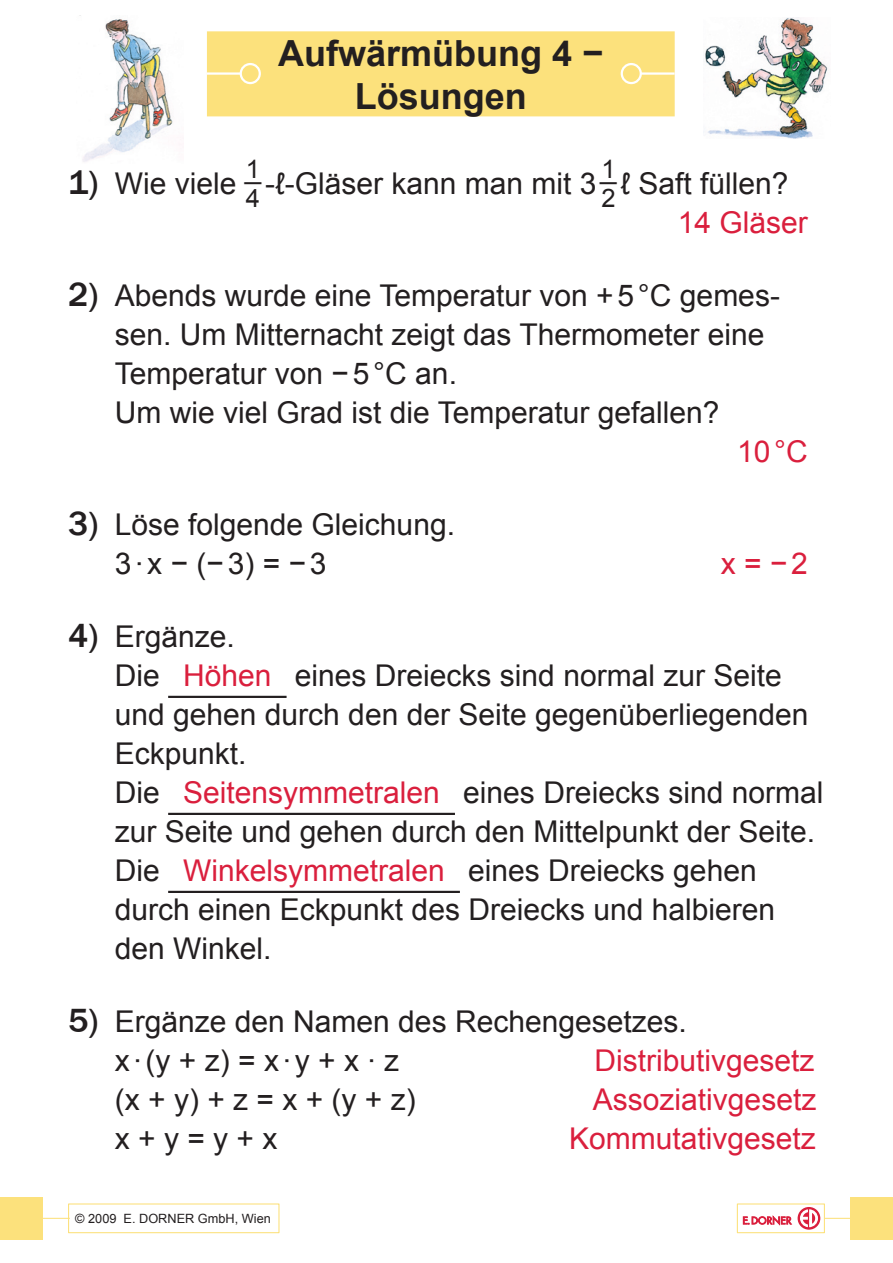
<style>
.page{position:relative;width:893px;height:1263px;background:#fff}
.page>*{position:absolute;margin:0;border:0;box-sizing:border-box;transform-origin:0 0}
.t1{font:700 36px/43.2px "Arial";color:#231f20;text-align:center}
.t2{font:30px/39px "Arial";color:#231f20}
.t3{font:30px "Arial";color:#da1f3d}
.t4{font:25.5px "Arial";color:#231f20;scale:1.16 1}
.t5{font:12.75px "Arial";color:#231f20}
.s1{font-family:"Franklin Gothic";font-weight:500;font-size:34.5px}
.s2{color:#da1f3d}
</style>
<div class="page">
<div style="left:207px;top:31px;width:468px;height:85px;background:#fce17c"></div>
<div style="left:850px;top:1197px;width:43px;height:42px;background:#fce17c"></div>
<div style="left:68px;top:1203px;width:211px;height:30px;border:1px solid #fce17c"></div>
<div style="left:0;top:1197px;width:43px;height:42px;background:#fce17c"></div>
<hr style="left:0;top:1218px;width:70px;height:1px;background:#fce17c">
<hr style="left:825px;top:1218px;width:68px;height:1px;background:#fce17c">
<div style="left:737px;top:1203px;width:88px;height:30px;border:1px solid #fce17c"></div>
<svg style="left:798px;top:1207px;width:22px;height:23px"></svg>
<svg style="left:743px;top:1215px;width:49px;height:10px"></svg>
<hr style="left:207px;top:72px;width:34px;height:3px;background:#fff">
<div style="left:240px;top:63px;width:21px;height:21px;border:2px solid #fff;border-radius:50%"></div>
<hr style="left:641px;top:72px;width:34px;height:3px;background:#fff">
<div style="left:621px;top:63px;width:21px;height:21px;border:2px solid #fff;border-radius:50%"></div>
<img style="left:705px;top:17px;width:123px;height:121px">
<img style="left:82px;top:19px;width:91px;height:143px">
<hr style="left:168px;top:696px;width:119px;height:2px;background:#231f20">
<hr style="left:168px;top:813px;width:287px;height:2px;background:#231f20">
<hr style="left:168px;top:891px;width:292px;height:2px;background:#231f20">
<p class="t1" style="left:278px;top:33px;width:327px">Aufwärmübung 4 −<br>Lösungen</p>
<p class="t4" style="left:245px;top:153px;width:16px">_1</p>
<p class="t4" style="left:600px;top:153px;width:16px">_1</p>
<p class="t2" style="left:68px;top:165px;width:722px"><span class="s1">1)</span> Wie viele <sub>4</sub> -ℓ-Gläser kann man mit 3 <sub>2</sub> ℓ Saft füllen?</p>
<p class="t3" style="left:678px;top:203px;width:132px">14 Gläser</p>
<p class="t2" style="left:115px;top:277px;width:667px;text-indent:-47px"><span class="s1">2)</span> Abends wurde eine Temperatur von +5°C gemes&shy;sen. Um Mitternacht zeigt das Thermometer eine Temperatur von −5°C an.<br>Um wie viel Grad ist die Temperatur gefallen?</p>
<p class="t3" style="left:737px;top:432px;width:72px">10°C</p>
<p class="t2" style="left:115px;top:506px;width:342px;text-indent:-47px"><span class="s1">3)</span> Löse folgende Gleichung.<br>3∙x − (−3) = −3</p>
<p class="t3" style="left:721px;top:544px;width:89px">x = −2</p>
<p class="t2" style="left:115px;top:618px;width:710px;text-indent:-47px"><span class="s1">4)</span> Ergänze.<br>Die <span class="s2">Höhen</span> eines Dreiecks sind normal zur Seite und gehen durch den der Seite gegenüberliegenden Eckpunkt.<br>Die <span class="s2">Seitensymmetralen</span> eines Dreiecks sind normal zur Seite und gehen durch den Mittelpunkt der Seite.<br>Die <span class="s2">Winkelsymmetralen</span> eines Dreiecks gehen durch einen Eckpunkt des Dreiecks und halbieren den Winkel.</p>
<p class="t2" style="left:115px;top:1003px;width:573px;text-indent:-47px"><span class="s1">5)</span> Ergänze den Namen des Rechengesetzes. x∙(y + z) = x∙y + x ∙ z</p>
<p class="t3" style="left:595px;top:1041px;width:222px">Distributivgesetz</p>
<p class="t2" style="left:115px;top:1081px;width:302px">(x + y) + z = x + (y + z)</p>
<p class="t3" style="left:593px;top:1080px;width:225px">Assoziativgesetz</p>
<p class="t2" style="left:115px;top:1120px;width:164px">x + y = y + x</p>
<p class="t3" style="left:569px;top:1119px;width:248px">Kommutativgesetz</p>
<p class="t5" style="left:75px;top:1210px;width:197px">© 2009 E. DORNER GmbH, Wien</p>
</div>
